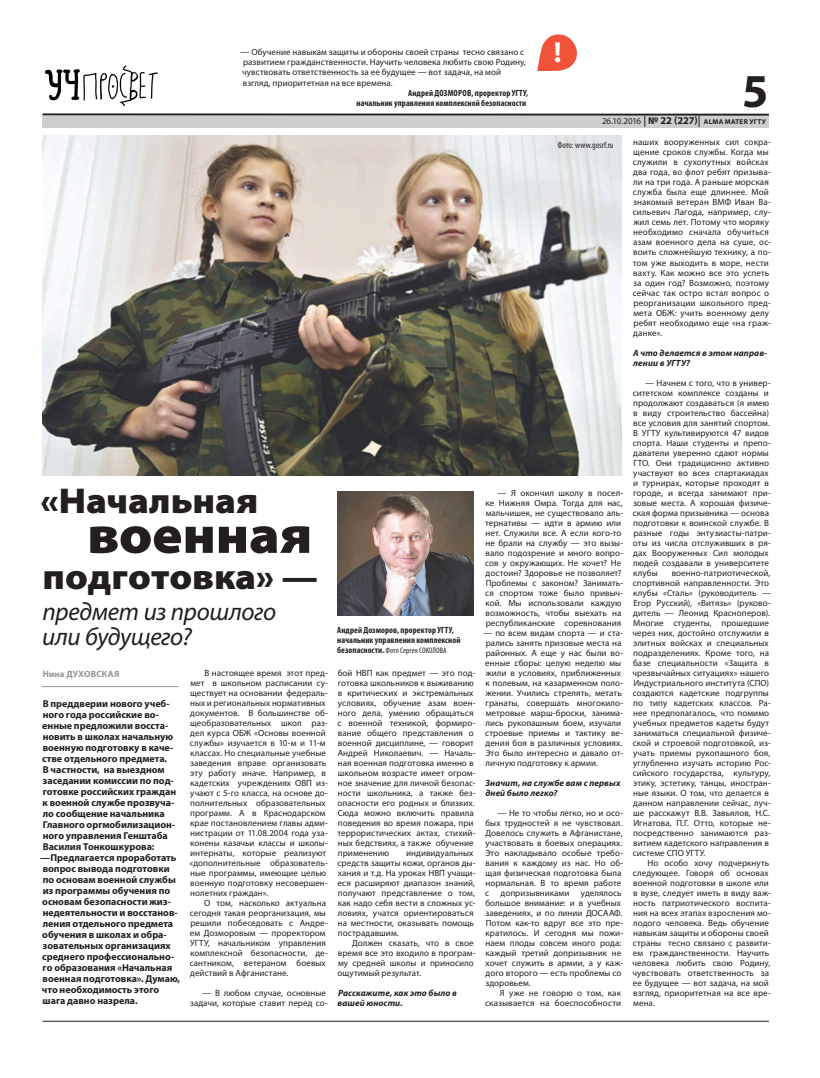
<style>
.page{position:relative;width:820px;height:1078px;background:#fff}
.page>*{position:absolute;margin:0;border:0;box-sizing:border-box;transform-origin:0 0}
.t1{font:900 semi-expanded 53px "Myriad Pro";letter-spacing:-.005em;color:#231f20}
.t2{font:700 47.4px "Myriad Pro";color:#231f20}
.t3{font:900 semi-expanded 36px "Myriad Pro";color:#231f20}
.t4{font:700 29px "Myriad Pro";color:#fff}
.t5{font:italic 25px/25px "Myriad Pro";letter-spacing:-.015em;color:#231f20}
.t6{font:700 10px/11px "Myriad Pro";color:#231f20}
.t7{font:9px/10px "Myriad Pro";letter-spacing:.005em;color:#231f20}
.t8{font:700 condensed 9px/10px "Myriad Pro";letter-spacing:.01em;color:#231f20}
.t9{font:italic 700 9px/10px "Myriad Pro";letter-spacing:.01em;color:#231f20}
.t10{font:condensed 9px "Myriad Pro";color:#231f20}
.t11{font:700 9px "Myriad Pro";letter-spacing:.02em;color:#939598}
.t12{font:condensed 8px "Myriad Pro";letter-spacing:.01em;color:#231f20}
.t13{font:700 7px "Myriad Pro";letter-spacing:.04em;color:#231f20}
.s1{font-weight:400;font-size:9px}
.s2{font-size:10.5px}
.s3{font-weight:700;font-size:9px}
</style>
<div class="page">
<hr style="left:43px;top:113px;width:725px;height:3px;background:#231f20">
<div style="left:43px;top:116px;width:725px;height:11px;background:#cdced0"></div>
<svg style="left:644px;top:115px;width:1px;height:12px"></svg>
<hr style="left:43px;top:1020px;width:725px;height:1px;background:#231f20">
<img style="left:44px;top:65px;width:114px;height:41px">
<svg style="left:537px;top:34px;width:40px;height:37px"></svg>
<img style="left:43px;top:135px;width:578px;height:340px">
<img style="left:338px;top:492px;width:135px;height:123px">
<hr style="left:42px;top:686px;width:136px;height:1px;background:#939598">
<p class="t7" style="left:240px;top:47px;width:286px">— Обучение навыкам защиты и обороны своей страны тесно связано с развитием гражданственности. Научить человека любить свою Родину, чувствовать ответственность за ее будущее — вот задача, на мой взгляд, приоритетная на все времена.</p>
<p class="t8" style="left:356px;top:87px;width:173px;text-align:right">Андрей ДОЗМОРОВ, проректор УГТУ,<br>начальник управления комплексной безопасности</p>
<h3 class="t4" style="left:553px;top:34px;width:9px">!</h3>
<h2 class="t2" style="left:741px;top:60px;width:28px">5</h2>
<p class="t13" style="left:601px;top:117px;width:165px"><span class="s1">26.10.2016</span> <span class="s2">№ 22 (227)</span> ALMA MATER УГТУ</p>
<p class="t10" style="left:557px;top:140px;width:57px">Фото: www.gosrf.ru</p>
<h3 class="t3" style="left:41px;top:480px;width:219px">«Начальная</h3>
<h1 class="t1" style="left:87px;top:504px;width:227px">военная</h1>
<h3 class="t3" style="left:43px;top:556px;width:277px">подготовка» —</h3>
<h3 class="t5" style="left:42px;top:598px;width:235px">предмет из прошлого или будущего?</h3>
<p class="t11" style="left:43px;top:668px;width:78px">Нина ДУХОВСКАЯ</p>
<p class="t6" style="left:40px;top:697px;width:141px">В преддверии нового учеб&shy;ного года российские во&shy;енные предложили восста&shy;новить в школах начальную военную подготовку в каче&shy;стве отдельного предмета.<br>В частности, на выездном заседании комиссии по под&shy;готовке российских граждан к военной службе прозвуча&shy;ло сообщение начальника<br>Главного оргмобилизацион&shy;ного управления Генштаба<br>Василия Тонкошкурова: —Предлагается проработать вопрос вывода подготовки по основам военной службы из программы обучения по основам безопасности жиз&shy;недеятельности и восстанов&shy;ления отдельного предмета обучения в школах и обра&shy;зовательных организациях среднего профессионально&shy;го образования «Начальная военная подготовка». Думаю, что необходимость этого шага давно назрела.</p>
<p class="t7" style="left:189px;top:667px;width:140px;text-indent:15px">В настоящее время этот пред&shy;мет в школьном расписании су&shy;ществует на основании федераль&shy;ных и региональных нормативных документов. В большинстве об&shy;щеобразовательных школ раз&shy;дел курса ОБЖ «Основы военной службы» изучается в 10-м и 11-м классах. Но специальные учебные заведения вправе организовать эту работу иначе. Например, в кадетских учреждениях ОВП из&shy;учают с 5-го класса, на основе до&shy;полнительных образовательных программ. А в Краснодарском крае постановлением главы адми&shy;нистрации от 11.08.2004 года уза&shy;конены казачьи классы и школы&shy;интернаты, которые реализуют «дополнительные образователь&shy;ные программы, имеющие целью военную подготовку несовершен&shy;нолетних граждан».</p>
<p class="t7" style="left:190px;top:897px;width:139px;text-indent:14px">О том, насколько актуальна сегодня такая реорганизация, мы решили побеседовать с Андре&shy;ем Дозморовым — проректором<br>УГТУ, начальником управления комплексной безопасности, де&shy;сантником, ветераном боевых действий в Афганистане.</p>
<p class="t7" style="left:190px;top:987px;width:139px;text-align:right">— В любом случае, основные задачи, которые ставит перед со-</p>
<p class="t8" style="left:337px;top:624px;width:125px">Андрей Дозморов, проректор УГТУ, начальник управления комплексной</p>
<p class="t12" style="left:337px;top:645px;width:111px"><span class="s3">безопасности.</span> Фото Сергея СОКОЛОВА</p>
<p class="t7" style="left:337px;top:667px;width:139px">бой НВП как предмет — это под&shy;готовка школьников к выживанию в критических и экстремальных условиях, обучение азам воен&shy;ного дела, умению обращаться с военной техникой, формиро&shy;вание общего представления о военной дисциплине, — говорит<br>Андрей Николаевич. — Началь&shy;ная военная подготовка именно в школьном возрасте имеет огром&shy;ное значение для личной безопас&shy;ности школьника, а также без&shy;опасности его родных и близких.<br>Сюда можно включить правила поведения во время пожара, при террористических актах, стихий&shy;ных бедствиях, а также обучение применению</p>
<p class="t7" style="left:337px;top:847px;width:139px;text-indent:69px">индивидуальных средств защиты кожи, органов ды&shy;хания и т.д. На уроках НВП учащи&shy;еся расширяют диапазон знаний, получают представление о том, как надо себя вести в сложных ус&shy;ловиях, учатся ориентироваться на местности, оказывать помощь пострадавшим.</p>
<p class="t7" style="left:337px;top:937px;width:139px;text-indent:15px">Должен сказать, что в свое время все это входило в програм&shy;му средней школы и приносило ощутимый результат.</p>
<p class="t9" style="left:337px;top:987px;width:121px">Расскажите, как это было в вашей юности.</p>
<p class="t7" style="left:485px;top:487px;width:139px;text-indent:12px">— Я окончил школу в посел&shy;ке Нижняя Омра. Тогда для нас, мальчишек, не существовало аль&shy;тернативы — идти в армию или нет. Служили все. А если кого-то не брали на службу — это вызы&shy;вало подозрение и много вопро&shy;сов у окружающих. Не хочет? Не достоин? Здоровье не позволяет?<br>Проблемы с законом? Занимать&shy;ся спортом тоже было привыч&shy;кой. Мы использовали каждую возможность, чтобы выехать на республиканские соревнования</p>
<p class="t7" style="left:483px;top:627px;width:141px">— по всем видам спорта — и ста&shy;рались занять призовые места на районных. А еще у нас были во&shy;енные сборы: целую неделю мы жили в условиях, приближенных к полевым, на казарменном поло&shy;жении. Учились стрелять, метать гранаты, совершать многокило&shy;метровые марш-броски, занима&shy;лись рукопашным боем, изучали строевые приемы и тактику ве&shy;дения боя в различных условиях.<br>Это было интересно и давало от&shy;личную подготовку к армии.</p>
<p class="t9" style="left:485px;top:777px;width:136px">Значит, на службе вам с первых дней было легко?</p>
<p class="t7" style="left:485px;top:807px;width:139px;text-indent:12px">— Не то чтобы легко, но и осо&shy;бых трудностей я не чувствовал.<br>Довелось служить в Афганистане, участвовать в боевых операциях.<br>Это накладывало особые требо&shy;вания к каждому из нас. Но об&shy;щая физическая подготовка была нормальная. В то время работе с</p>
<p class="t7" style="left:485px;top:887px;width:139px;text-indent:95px">уделялось большое внимание: и в учебных заведениях, и по линии ДОСААФ.<br>Потом как-то вдруг все это пре&shy;кратилось. И сегодня мы пожи&shy;наем плоды совсем иного рода: каждый третий допризывник не хочет служить в армии, а у каж&shy;дого второго — есть проблемы со здоровьем.</p>
<p class="t7" style="left:485px;top:987px;width:137px;text-align:right">Я уже не говорю о том, как сказывается на боеспособности</p>
<p class="t7" style="left:500px;top:887px;width:70px">допризывниками</p>
<p class="t7" style="left:632px;top:137px;width:139px">наших вооруженных сил сокра&shy;щение сроков службы. Когда мы служили в сухопутных войсках два года, во флот ребят призыва&shy;ли на три года. А раньше морская служба была еще длиннее. Мой знакомый ветеран ВМФ Иван Ва&shy;сильевич Лагода, например, слу&shy;жил семь лет. Потому что моряку необходимо сначала обучиться азам военного дела на суше, ос&shy;воить сложнейшую технику, а по&shy;том уже выходить в море, нести вахту. Как можно все это успеть за один год? Возможно, поэтому сейчас так остро встал вопрос о реорганизации школьного пред&shy;мета ОБЖ: учить военному делу ребят необходимо еще «на граж&shy;данке».</p>
<p class="t9" style="left:633px;top:347px;width:135px">А что делается в этом направ&shy;лении в УГТУ?</p>
<p class="t7" style="left:632px;top:377px;width:139px;text-indent:12px">— Начнем с того, что в универ&shy;ситетском комплексе созданы и продолжают создаваться (я имею в виду строительство бассейна) все условия для занятий спортом.<br>В УГТУ культивируются 47 видов спорта. Наши студенты и препо&shy;даватели уверенно сдают нормы<br>ГТО. Они традиционно активно участвуют во всех спартакиадах и турнирах, которые проходят в городе, и всегда занимают при&shy;зовые места. А хорошая физиче&shy;ская форма призывника — основа подготовки к воинской службе. В разные годы энтузиасты-патри&shy;оты из числа отслуживших в ря&shy;дах Вооруженных Сил молодых людей создавали в университете клубы</p>
<p class="t7" style="left:632px;top:567px;width:140px;text-indent:39px">военно-патриотической, спортивной направленности. Это клубы «Сталь» (руководитель —<br>Егор Русский), «Витязь» (руково&shy;дитель — Леонид Красноперов).<br>Многие студенты, прошедшие через них, достойно отслужили в элитных войсках и специальных подразделениях. Кроме того, на базе специальности «Защита в чрезвычайных ситуациях» нашего<br>Индустриального института (СПО) создаются кадетские подгруппы по типу кадетских классов. Ра&shy;нее предполагалось, что помимо учебных предметов кадеты будут заниматься специальной физиче&shy;ской и строевой подготовкой, из&shy;учать приемы рукопашного боя, углубленно изучать историю Рос&shy;сийского государства, культуру, этику, эстетику, танцы, иностран&shy;ные языки. О том, что делается в данном направлении сейчас, луч&shy;ше расскажут В.В. Завьялов, Н.С.<br>Игнатова, П.Г. Отто, которые не&shy;посредственно занимаются раз&shy;витием кадетского направления в системе СПО УГТУ.</p>
<p class="t7" style="left:632px;top:857px;width:140px;text-indent:15px">Но особо хочу подчеркнуть следующее. Говоря об основах военной подготовки в школе или в вузе, следует иметь в виду важ&shy;ность патриотического воспита&shy;ния на всех этапах взросления мо&shy;лодого человека. Ведь обучение навыкам защиты и обороны своей страны тесно связано с развити&shy;ем гражданственности. Научить человека любить свою Родину, чувствовать ответственность за ее будущее — вот задача, на мой взгляд, приоритетная на все вре&shy;мена.</p>
</div>
